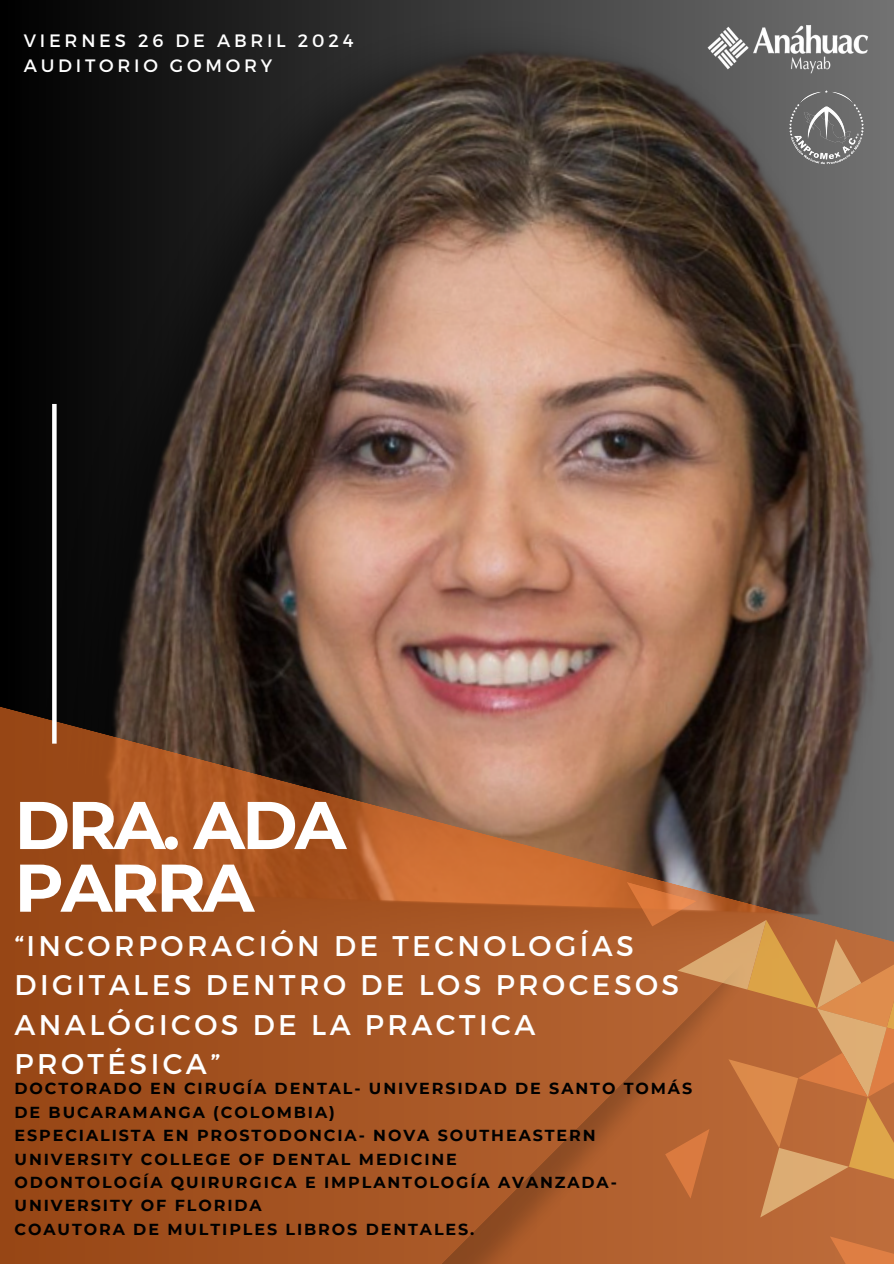
<style>
.page{position:relative;width:894px;height:1264px;background:#fff}
.page>*{position:absolute;margin:0;border:0;box-sizing:border-box;transform-origin:0 0}
.t1{font:700 67.2px/62.7px "Montserrat";letter-spacing:-.045em;color:#fff}
.t2{font:28.5px/39.3px "Montserrat";letter-spacing:.12em;color:#fff}
.t3{font:18px/24.8px "Montserrat";letter-spacing:.21em;color:#fff}
.t4{font:700 15.9px/23.4px "Montserrat";letter-spacing:.12em;color:#000}
</style>
<div class="page">
<img style="left:0;top:0;width:893px;height:573px">
<svg style="left:0;top:573px;width:893px;height:384px;background:#84543a"></svg>
<img style="left:0;top:957px;width:617px;height:306px">
<div style="left:52px;top:404px;width:5px;height:339px;background:#fff"></div>
<svg style="left:617px;top:882px;width:276px;height:381px;background:#b9703e"></svg>
<img style="left:707px;top:18px;width:161px;height:61px">
<img style="left:788px;top:89px;width:76px;height:77px">
<p class="t3" style="left:24px;top:28px;width:331px">VIERNES 26 DE ABRIL 2024<br>AUDITORIO GOMORY</p>
<h3 class="t1" style="left:15px;top:793px;width:333px">DRA. ADA<br>PARRA</h3>
<p class="t2" style="left:15px;top:924px;width:666px">“INCORPORACIÓN DE TECNOLOGÍAS<br>DIGITALES DENTRO DE LOS PROCESOS<br>ANALÓGICOS DE LA PRACTICA<br>PROTÉSICA”</p>
<p class="t4" style="left:15px;top:1076px;width:679px">DOCTORADO EN CIRUGÍA DENTAL- UNIVERSIDAD DE SANTO TOMÁS<br>DE BUCARAMANGA (COLOMBIA)</p>
<h1 class="t4" style="left:15px;top:1123px;width:582px">ESPECIALISTA EN PROSTODONCIA- NOVA SOUTHEASTERN<br>UNIVERSITY COLLEGE OF DENTAL MEDICINE</h1>
<p class="t4" style="left:15px;top:1170px;width:603px">ODONTOLOGÍA QUIRURGICA E IMPLANTOLOGÍA AVANZADA-<br>UNIVERSITY OF FLORIDA</p>
<h2 class="t4" style="left:15px;top:1217px;width:461px">COAUTORA DE MULTIPLES LIBROS DENTALES.</h2>
</div>
